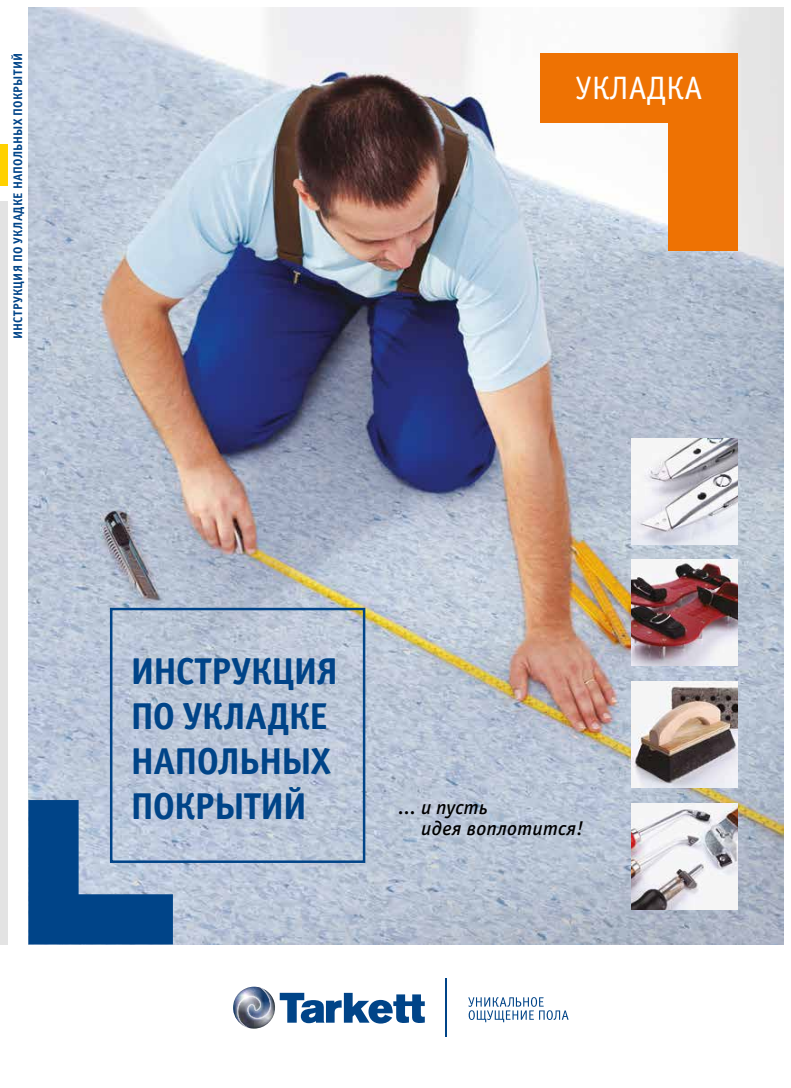
<style>
.page{position:relative;width:791px;height:1088px;background:#fff}
.page>*{position:absolute;margin:0;border:0;box-sizing:border-box;transform-origin:0 0}
.t1{font:37.5px/45px "Officina Sans Bold ITC";letter-spacing:-.025em;color:#048}
.t2{font:32.5px "Officina Sans Book ITC";color:#fff}
.t3{font:italic 20px/21.2px "Officina Sans Medium ITC";color:#000}
.t4{font:12.5px "Officina Sans Bold ITC";letter-spacing:.01em;color:#048}
</style>
<div class="page">
<div style="left:0;top:201px;width:7px;height:743px;background:#e3e3e3"></div>
<img style="left:28px;top:7px;width:755px;height:937px">
<svg style="left:28px;top:800px;width:145px;height:144px;background:#4f7cab"></svg>
<div style="left:110px;top:608px;width:255px;height:255px;border:2px solid #048"></div>
<div style="left:0;top:144px;width:7px;height:41px;background:#ffd100"></div>
<svg style="left:279px;top:993px;width:145px;height:30px"></svg>
<hr style="left:445px;top:978px;width:1px;height:59px;background:#048">
<svg style="left:468px;top:997px;width:100px;height:25px"></svg>
<img style="left:233px;top:995px;width:42px;height:25px">
<img style="left:237px;top:987px;width:34px;height:41px">
<div style="left:668px;top:53px;width:69px;height:197px;background:#ee7203"></div>
<div style="left:540px;top:53px;width:197px;height:69px;background:#ee7203"></div>
<img style="left:631px;top:681px;width:106px;height:106px">
<img style="left:631px;top:560px;width:106px;height:106px">
<img style="left:631px;top:438px;width:106px;height:106px">
<img style="left:631px;top:803px;width:106px;height:106px">
<p class="t4" style="left:10px;top:339px;width:287px;rotate:-90deg">Инструкция по укладке напольных покрыти й</p>
<p class="t2" style="left:575px;top:70px;width:128px">УКЛАДКА</p>
<p class="t1" style="left:130px;top:649px;width:209px">Инструкция по укладке напольных покрыти й</p>
<p class="t3" style="left:421px;top:797px;width:164px;text-indent:-23px">… и пусть<br>идея воплотится!</p>
</div>
